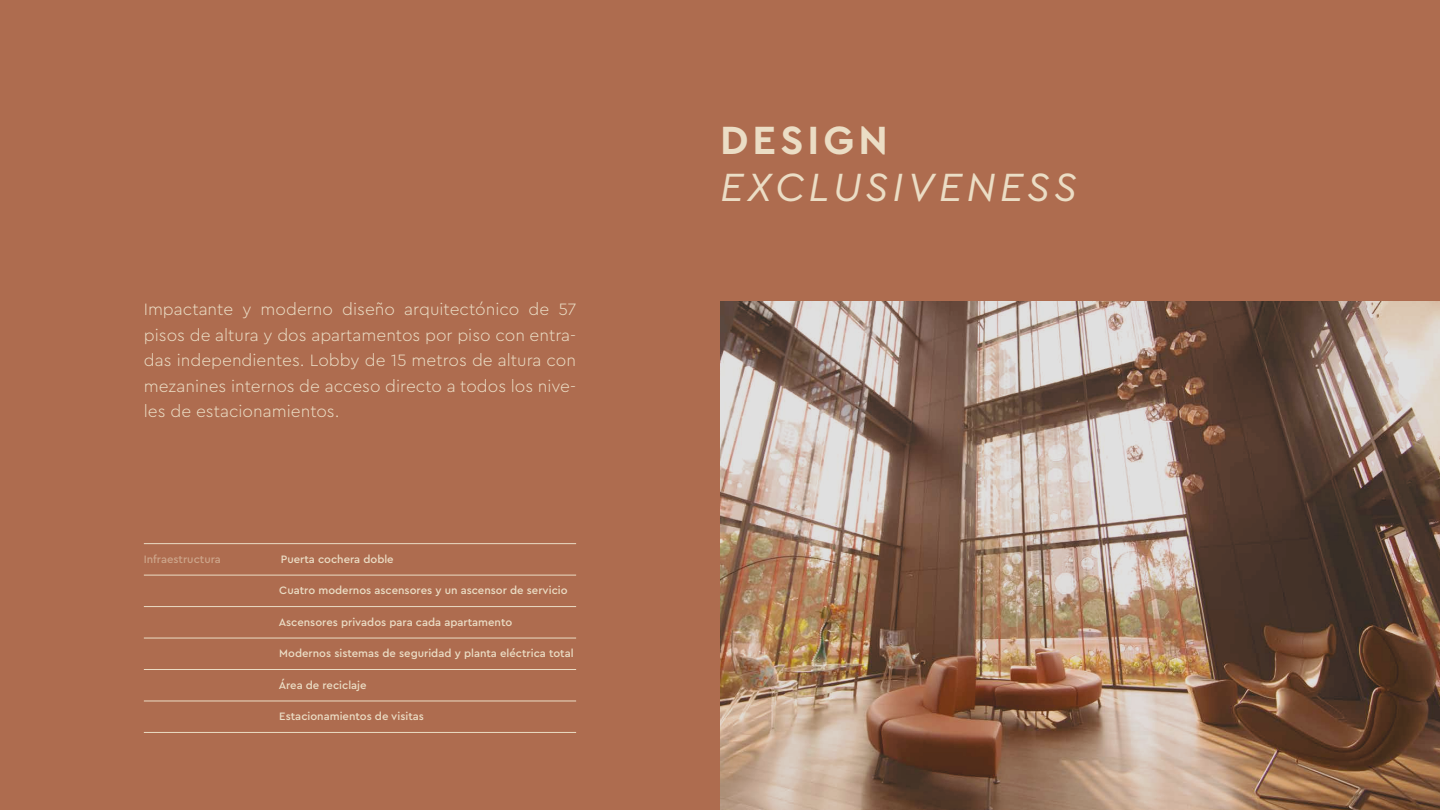
<style>
.page{position:relative;width:1440px;height:810px;background:#ae6c4f}
.page>*{position:absolute;margin:0;border:0;box-sizing:border-box;transform-origin:0 0}
.t1{font:italic 41.25px "Cera Pro";letter-spacing:.1em;color:#ebddc5}
.t2{font:700 41.25px "Cera Pro";letter-spacing:.1em;color:#ebddc5}
.t3{font:300 17.25px/25.5px "Cera Pro";color:#ebddc5;text-align:justify}
.t4{font:500 11.25px "Cera Pro";color:#ebddc5}
.t5{font:500 11.25px "Cera Pro";color:rgb(235 221 197/.5)}
</style>
<div class="page">
<img style="left:720px;top:302px;width:720px;height:508px">
<hr style="left:144px;top:606px;width:432px;height:1px;background:#ebddc5">
<hr style="left:144px;top:638px;width:432px;height:1px;background:#ebddc5">
<hr style="left:144px;top:575px;width:432px;height:1px;background:#ebddc5">
<hr style="left:144px;top:543px;width:432px;height:1px;background:#ebddc5">
<hr style="left:144px;top:669px;width:432px;height:1px;background:#ebddc5">
<hr style="left:144px;top:701px;width:432px;height:1px;background:#ebddc5">
<hr style="left:144px;top:732px;width:432px;height:1px;background:#ebddc5">
<p class="t3" style="left:144px;top:296px;width:434px">Impactante y moderno diseño arquitectónico de 57 pisos de altura y dos apartamentos por piso con entra&shy;das independientes. Lobby de 15 metros de altura con mezanines internos de acceso directo a todos los nive&shy;les de estacionamientos.</p>
<p class="t5" style="left:144px;top:552px;width:79px">Infraestructura</p>
<p class="t4" style="left:281px;top:552px;width:114px">Puerta cochera doble</p>
<p class="t4" style="left:279px;top:583px;width:290px">Cuatro modernos ascensores y un ascensor de servicio</p>
<p class="t4" style="left:279px;top:615px;width:235px">Ascensores privados para cada apartamento</p>
<p class="t4" style="left:279px;top:646px;width:296px">Modernos sistemas de seguridad y planta eléctrica total</p>
<p class="t4" style="left:279px;top:678px;width:89px">Área de reciclaje</p>
<p class="t4" style="left:279px;top:709px;width:146px">Estacionamientos de visitas</p>
<h1 class="t2" style="left:720px;top:112px;width:169px">DESIGN</h1>
<h1 class="t1" style="left:720px;top:160px;width:359px">EXCLUSIVENESS</h1>
</div>
